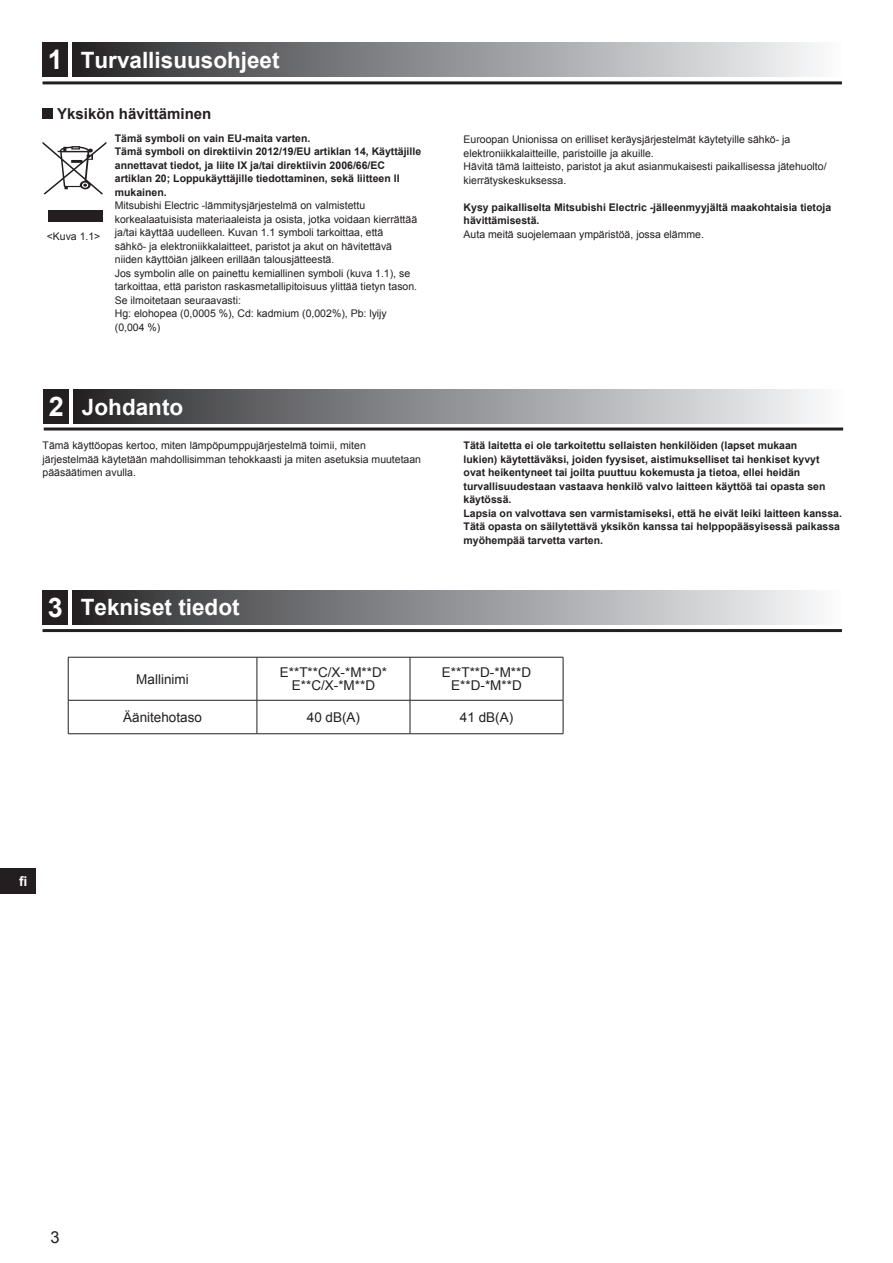
<style>
.page{position:relative;width:893px;height:1263px;background:#fff}
.page>*{position:absolute;margin:0;border:0;box-sizing:border-box;transform-origin:0 0}
.t1{font:700 22.5px "Arial";color:#fff}
.t2{font:16.5px "Arial";color:#231f20}
.t3{font:700 15px "Arial";color:#231f20}
.t4{font:13.5px/13.5px "Arial";color:#231f20;text-align:center}
.t5{font:700 13.5px "Arial";color:#fff}
.t6{font:10.5px/13.5px "Arial";color:#231f20}
.t7{font:700 10.5px/13.5px "Arial";color:#231f20}
.s1{font-size:27px}
</style>
<div class="page">
<svg style="left:43px;top:142px;width:63px;height:53px"></svg>
<div style="left:48px;top:211px;width:55px;height:11px;background:#231f20"></div>
<div style="left:0;top:868px;width:36px;height:26px;background:#231f20"></div>
<hr style="left:43px;top:81px;width:799px;height:3px;background:#231f20">
<div style="left:72px;top:43px;width:770px;height:34px;background:linear-gradient(to right,#2a2a2d,#fafcfe)"></div>
<div style="left:43px;top:43px;width:25px;height:34px;background:#231f20"></div>
<hr style="left:44px;top:427px;width:799px;height:3px;background:#231f20">
<div style="left:73px;top:389px;width:770px;height:34px;background:linear-gradient(to right,#2a2a2d,#fafcfe)"></div>
<div style="left:44px;top:389px;width:25px;height:34px;background:#231f20"></div>
<div style="left:72px;top:590px;width:770px;height:34px;background:linear-gradient(to right,#2a2a2d,#fafcfe)"></div>
<div style="left:43px;top:590px;width:25px;height:34px;background:#231f20"></div>
<hr style="left:43px;top:629px;width:799px;height:3px;background:#231f20">
<hr style="left:68px;top:657px;width:189px;height:1px;background:#231f20">
<hr style="left:68px;top:657px;width:1px;height:43px;background:#231f20">
<hr style="left:257px;top:657px;width:153px;height:1px;background:#231f20">
<hr style="left:257px;top:657px;width:1px;height:43px;background:#231f20">
<hr style="left:410px;top:657px;width:153px;height:1px;background:#231f20">
<hr style="left:410px;top:657px;width:1px;height:43px;background:#231f20">
<hr style="left:563px;top:657px;width:1px;height:43px;background:#231f20">
<hr style="left:68px;top:700px;width:189px;height:1px;background:#231f20">
<hr style="left:68px;top:700px;width:1px;height:33px;background:#231f20">
<hr style="left:257px;top:700px;width:153px;height:1px;background:#231f20">
<hr style="left:257px;top:700px;width:1px;height:33px;background:#231f20">
<hr style="left:410px;top:700px;width:153px;height:1px;background:#231f20">
<hr style="left:410px;top:700px;width:1px;height:33px;background:#231f20">
<hr style="left:563px;top:700px;width:1px;height:33px;background:#231f20">
<hr style="left:68px;top:733px;width:189px;height:1px;background:#231f20">
<hr style="left:257px;top:733px;width:153px;height:1px;background:#231f20">
<hr style="left:410px;top:733px;width:153px;height:1px;background:#231f20">
<div style="left:43px;top:108px;width:10px;height:11px;background:#231f20"></div>
<h1 class="t1" style="left:48px;top:45px;width:233px"><span class="s1">1</span> Turvallisuusohjeet</h1>
<h3 class="t3" style="left:57px;top:104px;width:156px">Yksikön hävittäminen</h3>
<p class="t7" style="left:115px;top:131px;width:308px">Tämä symboli on vain EU-maita varten.<br>Tämä symboli on direktiivin 2012/19/EU artiklan 14, Käyttäjille annettavat tiedot, ja liite IX ja/tai direktiivin 2006/66/EC artiklan 20; Loppukäyttäjille tiedottaminen, sekä liitteen II mukainen.</p>
<p class="t6" style="left:115px;top:199px;width:304px">Mitsubishi Electric -lämmitysjärjestelmä on valmistettu korkealaatuisista materiaaleista ja osista, jotka voidaan kierrättää ja/tai käyttää uudelleen. Kuvan 1.1 symboli tarkoittaa, että sähkö- ja elektroniikkalaitteet, paristot ja akut on hävitettävä niiden käyttöiän jälkeen erillään talousjätteestä.<br>Jos symbolin alle on painettu kemiallinen symboli (kuva 1.1), se tarkoittaa, että pariston raskasmetallipitoisuus ylittää tietyn tason.<br>Se ilmoitetaan seuraavasti:<br>Hg: elohopea (0,0005 %), Cd: kadmium (0,002%), Pb: lyijy (0,004 %)</p>
<p class="t6" style="left:464px;top:133px;width:364px">Euroopan Unionissa on erilliset keräysjärjestelmät käytetyille sähkö- ja elektroniikkalaitteille, paristoille ja akuille.<br>Hävitä tämä laitteisto, paristot ja akut asianmukaisesti paikallisessa jätehuolto/ kierrätyskeskuksessa.</p>
<p class="t7" style="left:464px;top:200px;width:369px">Kysy paikalliselta Mitsubishi Electric -jälleenmyyjältä maakohtaisia tietoja hävittämisestä.</p>
<p class="t6" style="left:47px;top:230px;width:55px">&lt;Kuva 1.1&gt;</p>
<p class="t6" style="left:464px;top:227px;width:242px">Auta meitä suojelemaan ympäristöä, jossa elämme.</p>
<h1 class="t1" style="left:49px;top:392px;width:136px"><span class="s1">2</span> Johdanto</h1>
<p class="t6" style="left:43px;top:439px;width:380px">Tämä käyttöopas kertoo, miten lämpöpumppujärjestelmä toimii, miten järjestelmää käytetään mahdollisimman tehokkaasti ja miten asetuksia muutetaan pääsäätimen avulla.</p>
<p class="t7" style="left:464px;top:439px;width:380px">Tätä laitetta ei ole tarkoitettu sellaisten henkilöiden (lapset mukaan<br>lukien) käytettäväksi, joiden fyysiset, aistimukselliset tai henkiset kyvyt ovat heikentyneet tai joilta puuttuu kokemusta ja tietoa, ellei heidän turvallisuudestaan vastaava henkilö valvo laitteen käyttöä tai opasta sen käytössä.<br>Lapsia on valvottava sen varmistamiseksi, että he eivät leiki laitteen kanssa.<br>Tätä opasta on säilytettävä yksikön kanssa tai helppopääsyisessä paikassa myöhempää tarvetta varten.</p>
<h1 class="t1" style="left:48px;top:592px;width:193px"><span class="s1">3</span> Tekniset tiedot</h1>
<p class="t4" style="left:136px;top:672px;width:54px">Mallinimi</p>
<p class="t4" style="left:280px;top:665px;width:109px">E**T**C/X-*M**D*<br>E**C/X-*M**D</p>
<p class="t4" style="left:442px;top:665px;width:91px">E**T**D-*M**D<br>E**D-*M**D</p>
<p class="t4" style="left:123px;top:710px;width:80px">Äänitehotaso</p>
<p class="t4" style="left:307px;top:710px;width:55px">40 dB(A)</p>
<p class="t4" style="left:460px;top:710px;width:55px">41 dB(A)</p>
<p class="t5" style="left:19px;top:872px;width:10px">fi</p>
<h2 class="t2" style="left:50px;top:1226px;width:11px">3</h2>
</div>
